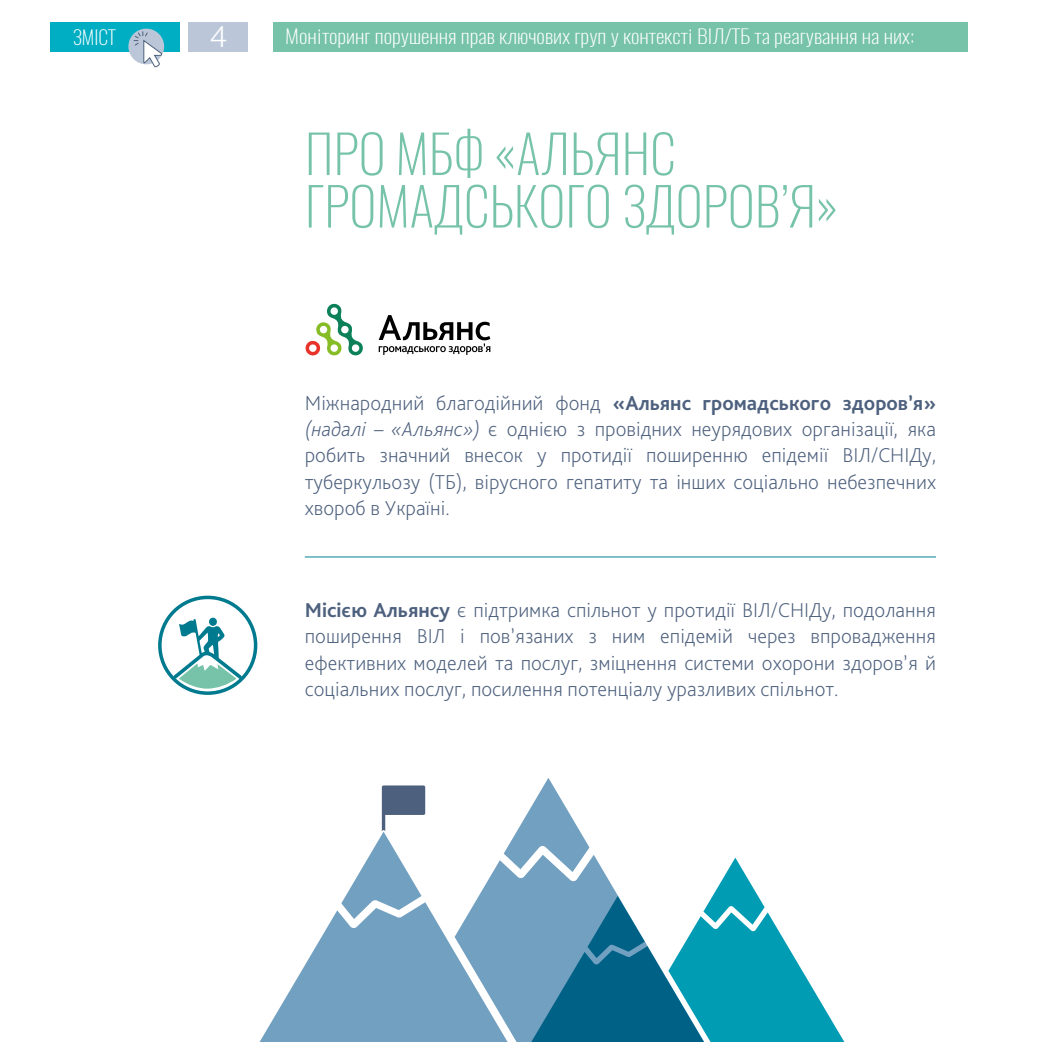
<style>
.page{position:relative;width:1042px;height:1042px;background:#fff}
.page>*{position:absolute;margin:0;border:0;box-sizing:border-box;transform-origin:0 0}
.t1{font:200 52.5px/52.5px "Oswald";color:#76c3a9}
.t2{font:200 31.5px "Bliss Pro";color:#fff;scale:1.1 1}
.t3{font:200 21px/26.2px "Bliss Pro";color:#4d607d;text-align:justify}
.t4{font:200 19.25px "Oswald";color:#fff;scale:1.14 1}
.t5{font:200 19.25px "Oswald";color:#fff}
.s1{font-weight:700}
.s2{font-style:italic}
</style>
<div class="page">
<div style="left:273px;top:22px;width:694px;height:29px;background:#76c3a9"></div>
<div style="left:188px;top:22px;width:60px;height:29px;background:#bbc7d8"></div>
<div style="left:51px;top:22px;width:129px;height:29px;background:#00aec4"></div>
<div style="left:128px;top:29px;width:36px;height:35px;background:#bbc7d8;border-radius:50%"></div>
<svg style="left:133px;top:31px;width:29px;height:36px"></svg>
<hr style="left:305px;top:557px;width:631px;height:1px;background:#00808e">
<svg style="left:173px;top:619px;width:69px;height:69px"></svg>
<div style="left:209px;top:618px;width:8px;height:8px;background:#007a8f;border-radius:50%"></div>
<div style="left:158px;top:596px;width:99px;height:99px;border:4px solid #007a8f;border-radius:50%"></div>
<svg style="left:259px;top:778px;width:336px;height:264px"></svg>
<svg style="left:521px;top:857px;width:324px;height:185px"></svg>
<svg style="left:379px;top:315px;width:111px;height:40px"></svg>
<svg style="left:305px;top:304px;width:58px;height:52px"></svg>
<p class="t5" style="left:73px;top:24px;width:44px">ЗМІСТ</p>
<h2 class="t2" style="left:209px;top:17px;width:18px">4</h2>
<p class="t4" style="left:285px;top:23px;width:553px">Моніторинг порушення прав ключових груп у контексті ВІЛ/ТБ та реагування на них:</p>
<h1 class="t1" style="left:305px;top:127px;width:534px">ПРО МБФ «АЛЬЯНС<br>ГРОМАДСЬКОГО ЗДОРОВ’Я»</h1>
<p class="t3" style="left:305px;top:389px;width:633px">Міжнародний благодійний фонд <span class="s1">«Альянс громадського здоров’я» </span><span class="s2">(надалі – «Альянс»)</span> є однією з провідних неурядових організації, яка робить значний внесок у протидії поширенню епідемії ВІЛ/СНІДу, туберкульозу (ТБ), вірусного гепатиту та інших соціально небезпечних хвороб в Україні.</p>
<p class="t3" style="left:305px;top:596px;width:633px"><span class="s1">Місією Альянсу</span> є підтримка спільнот у протидії ВІЛ/СНІДу, подолання поширення ВІЛ і пов’язаних з ним епідемій через впровадження ефективних моделей та послуг, зміцнення системи охорони здоров’я й соціальних послуг, посилення потенціалу уразливих спільнот.</p>
</div>
